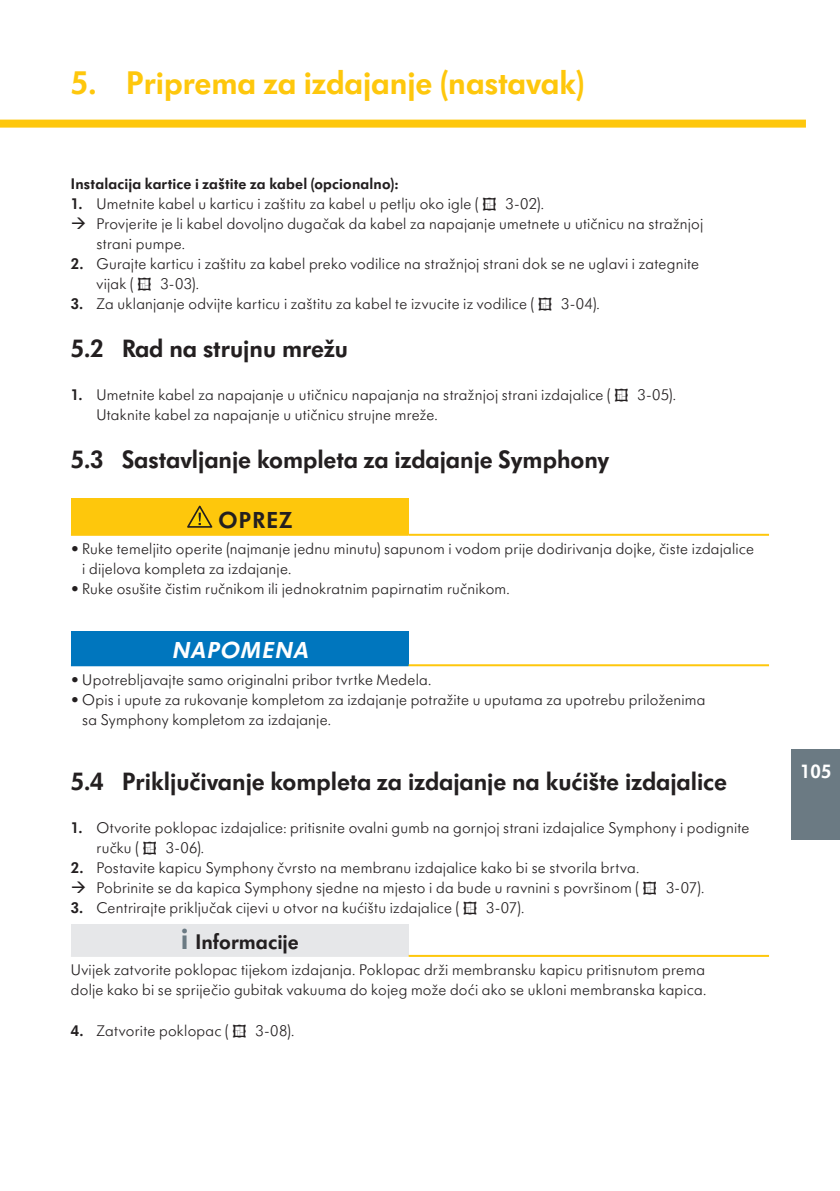
<style>
.page{position:relative;width:840px;height:1191px;background:#fff}
.page>*{position:absolute;margin:0;border:0;box-sizing:border-box;transform-origin:0 0}
.t1{font:600 34px "Futura SB Medela";color:#fec70c}
.t2{font:600 26px "Futura SB Medela";color:#231f20}
.t3{font:italic 600 24px "Futura SB Medela";color:#fff}
.t4{font:600 24px "Futura SB Medela";letter-spacing:.055em;color:#231f20}
.t5{font:600 22px "Futura SB Medela";color:#231f20}
.t6{font:600 20px "Futura SB Medela";color:#fff}
.t7{font:300 16px/20px "Futura SB Medela";letter-spacing:.015em;color:#231f20}
.t8{font:600 16px "Futura SB Medela";letter-spacing:.01em;color:#231f20}
.s1{font-weight:600}
.s2{font-size:32px;color:#6b7a83}
</style>
<div class="page">
<div style="left:0;top:120px;width:805px;height:8px;background:#fec70c"></div>
<div style="left:791px;top:749px;width:48px;height:90px;background:#6b7a83"></div>
<div style="left:71px;top:498px;width:337px;height:37px;background:#fec70c"></div>
<hr style="left:71px;top:534px;width:337px;height:2px;background:#fec70c">
<hr style="left:408px;top:534px;width:360px;height:2px;background:#fec70c">
<svg style="left:187px;top:505px;width:25px;height:23px"></svg>
<div style="left:71px;top:631px;width:337px;height:34px;background:#0076be"></div>
<hr style="left:71px;top:664px;width:337px;height:2px;background:#0076be">
<hr style="left:408px;top:664px;width:360px;height:2px;background:#fec70c">
<div style="left:71px;top:924px;width:337px;height:32px;background:#e6e7e9"></div>
<hr style="left:71px;top:955px;width:337px;height:2px;background:#e6e7e9">
<hr style="left:408px;top:955px;width:360px;height:2px;background:#fec70c">
<h1 class="t1" style="left:71px;top:62px;width:514px">5. Priprema za izdajanje (nastavak)</h1>
<p class="t8" style="left:71px;top:174px;width:328px">Instalacija kartice i zaštite za kabel (opcionalno):</p>
<p class="t7" style="left:71px;top:193px;width:409px"><span class="s1">1.</span> Umetnite kabel u karticu i zaštitu za kabel u petlju oko igle (</p>
<p class="t7" style="left:96px;top:193px;width:608px;text-indent:409px">3-02).<br>Provjerite je li kabel dovoljno dugačak da kabel za napajanje umetnete u utičnicu na stražnjoj strani pumpe.</p>
<p class="t7" style="left:96px;top:253px;width:604px;text-indent:-26px"><span class="s1">2.</span> Gurajte karticu i zaštitu za kabel preko vodilice na stražnjoj strani dok se ne uglavi i zategnite vijak (</p>
<p class="t7" style="left:160px;top:273px;width:40px">3-03).</p>
<p class="t7" style="left:71px;top:293px;width:464px"><span class="s1">3.</span> Za uklanjanje odvijte karticu i zaštitu za kabel te izvucite iz vodilice (</p>
<p class="t7" style="left:560px;top:293px;width:40px">3-04).</p>
<h2 class="t2" style="left:71px;top:333px;width:278px">5.2 Rad na strujnu mrežu</h2>
<p class="t7" style="left:71px;top:384px;width:540px"><span class="s1">1.</span> Umetnite kabel za napajanje u utičnicu napajanja na stražnjoj strani izdajalice (</p>
<p class="t7" style="left:637px;top:384px;width:40px">3-05).</p>
<p class="t7" style="left:96px;top:404px;width:343px">Utaknite kabel za napajanje u utičnicu strujne mreže.</p>
<h2 class="t2" style="left:71px;top:443px;width:539px">5.3 Sastavljanje kompleta za izdajanje Symphony</h2>
<h3 class="t4" style="left:218px;top:506px;width:75px">OPREZ</h3>
<p class="t7" style="left:82px;top:539px;width:672px;text-indent:-11px">• Ruke temeljito operite (najmanje jednu minutu) sapunom i vodom prije dodirivanja dojke, čiste izdajalice i dijelova kompleta za izdajanje.</p>
<p class="t7" style="left:71px;top:579px;width:440px">• Ruke osušite čistim ručnikom ili jednokratnim papirnatim ručnikom.</p>
<h3 class="t3" style="left:172px;top:636px;width:143px">NAPOMENA</h3>
<p class="t7" style="left:71px;top:669px;width:362px">• Upotrebljavajte samo originalni pribor tvrtke Medela.</p>
<p class="t7" style="left:82px;top:689px;width:624px;text-indent:-11px">• Opis i upute za rukovanje kompletom za izdajanje potražite u uputama za upotrebu priloženima sa Symphony kompletom za izdajanje.</p>
<h2 class="t2" style="left:71px;top:765px;width:657px">5.4 Priključivanje kompleta za izdajanje na kućište izdajalice</h2>
<p class="t7" style="left:96px;top:817px;width:654px;text-indent:-26px"><span class="s1">1.</span> Otvorite poklopac izdajalice: pritisnite ovalni gumb na gornjoj strani izdajalice Symphony i podignite ručku (</p>
<p class="t7" style="left:166px;top:837px;width:40px">3-06).</p>
<p class="t7" style="left:71px;top:857px;width:569px;text-align:right"><span class="s1">2.</span> Postavite kapicu Symphony čvrsto na membranu izdajalice kako bi se stvorila brtva.<br>Pobrinite se da kapica Symphony sjedne na mjesto i da bude u ravnini s površinom (</p>
<p class="t7" style="left:665px;top:877px;width:40px">3-07).</p>
<p class="t7" style="left:71px;top:897px;width:389px"><span class="s1">3.</span> Centrirajte priključak cijevi u otvor na kućištu izdajalice (</p>
<p class="t7" style="left:486px;top:897px;width:40px">3-07).</p>
<h3 class="t5" style="left:180px;top:928px;width:120px"><span class="s2">i</span> Informacije</h3>
<p class="t7" style="left:71px;top:960px;width:636px">Uvijek zatvorite poklopac tijekom izdajanja. Poklopac drži membransku kapicu pritisnutom prema dolje kako bi se spriječio gubitak vakuuma do kojeg može doći ako se ukloni membranska kapica.</p>
<p class="t7" style="left:71px;top:1020px;width:159px"><span class="s1">4.</span> Zatvorite poklopac (</p>
<p class="t7" style="left:255px;top:1020px;width:40px">3-08).</p>
<p class="t6" style="left:799px;top:759px;width:33px">105</p>
</div>
